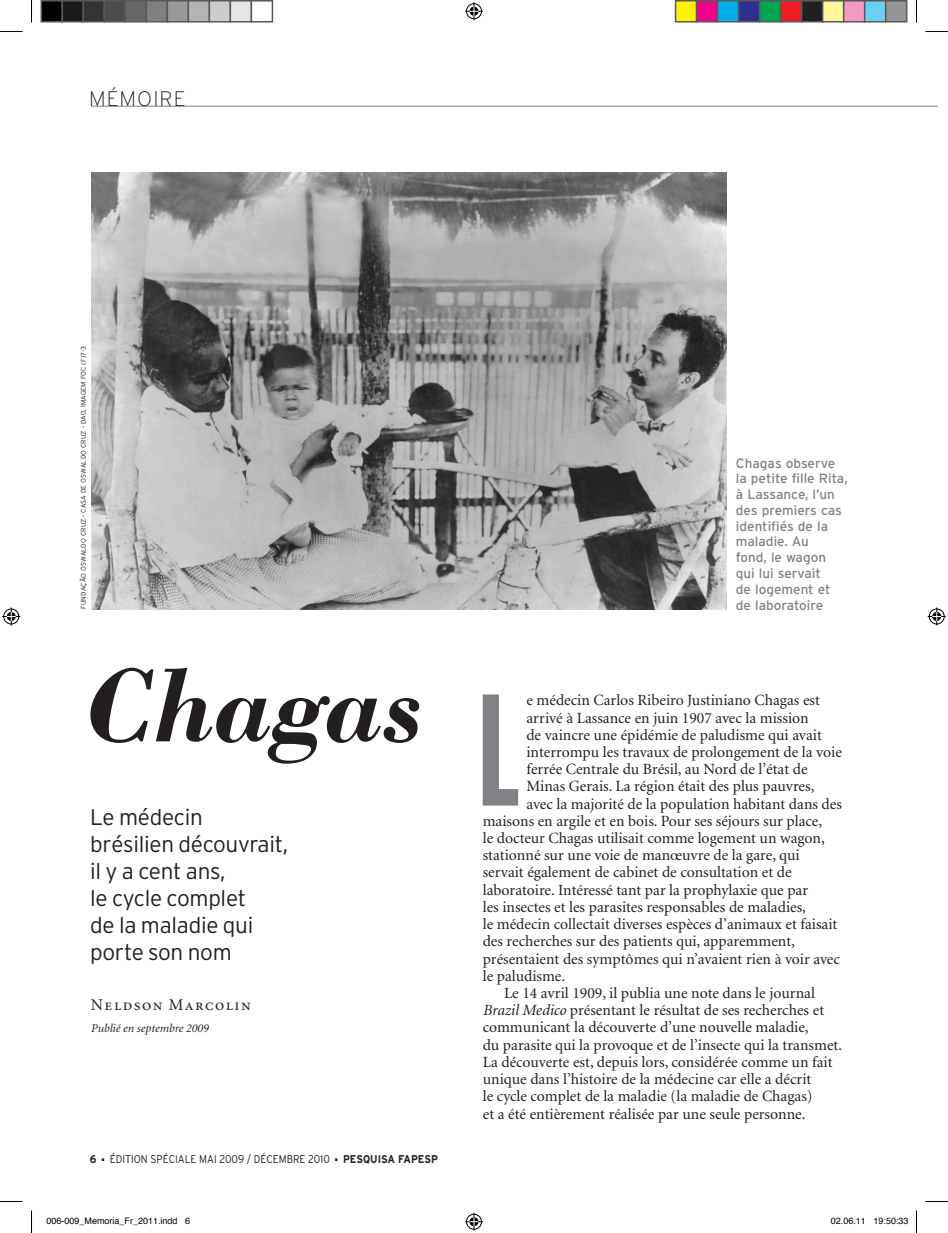
<style>
.page{position:relative;width:948px;height:1233px;background:#fff}
.page>*{position:absolute;margin:0;border:0;box-sizing:border-box;transform-origin:0 0}
.t1{font:700 extra-condensed 158.7px "Interstate";color:#808285;scale:.91 1}
.t2{font:italic 700 107.7px "Bodoni";letter-spacing:-.015em;color:#231f20}
.t3{font:300 22.5px/27px "Interstate";color:#231f20}
.t4{font:200 21px "Interstate";letter-spacing:.05em;color:#231f20}
.t5{font:16.5px "Minion Regular SC";letter-spacing:.09em;color:#231f20}
.t6{font:15.6px "Minion";color:#231f20}
.t7{font:13.5px/15.8px "Interstate";color:#808285}
.t8{font:italic 12px "Minion";color:#231f20}
.t9{font:300 11.25px "Interstate";color:#231f20;scale:.9 1}
.t10{font:700 11.25px "Interstate";color:#231f20;scale:.9 1}
.t11{font:9px "Helvetica";color:#000}
.t12{font:300 6.75px "Interstate";letter-spacing:.025em;color:#231f20}
.s1{font-style:italic}
</style>
<div class="page">
<hr style="left:91px;top:106px;width:846px;height:1px;background:#808285">
<img style="left:91px;top:172px;width:635px;height:437px">
<svg style="left:0;top:31px;width:22px;height:1px"></svg>
<svg style="left:925px;top:31px;width:22px;height:1px"></svg>
<svg style="left:0;top:1201px;width:22px;height:1px"></svg>
<svg style="left:925px;top:1201px;width:22px;height:1px"></svg>
<svg style="left:31px;top:0;width:1px;height:23px"></svg>
<svg style="left:31px;top:1210px;width:1px;height:22px"></svg>
<svg style="left:916px;top:0;width:1px;height:23px"></svg>
<svg style="left:916px;top:1210px;width:1px;height:22px"></svg>
<svg style="left:465px;top:2px;width:18px;height:18px"></svg>
<svg style="left:465px;top:1212px;width:18px;height:18px"></svg>
<svg style="left:2px;top:607px;width:18px;height:18px"></svg>
<svg style="left:927px;top:607px;width:18px;height:18px"></svg>
<div style="left:41px;top:1px;width:21px;height:21px;background:#000"></div>
<div style="left:40px;top:0;width:23px;height:23px;border:2px solid #595959"></div>
<div style="left:62px;top:1px;width:21px;height:21px;background:#1a1a1a"></div>
<div style="left:62px;top:0;width:22px;height:23px;border:2px solid #595959"></div>
<div style="left:83px;top:1px;width:21px;height:21px;background:#333"></div>
<div style="left:82px;top:0;width:23px;height:23px;border:2px solid #595959"></div>
<div style="left:104px;top:1px;width:21px;height:21px;background:#4d4d4d"></div>
<div style="left:104px;top:0;width:22px;height:23px;border:2px solid #595959"></div>
<div style="left:125px;top:1px;width:21px;height:21px;background:#666"></div>
<div style="left:124px;top:0;width:23px;height:23px;border:2px solid #595959"></div>
<div style="left:146px;top:1px;width:21px;height:21px;background:#808080"></div>
<div style="left:146px;top:0;width:22px;height:23px;border:2px solid #595959"></div>
<div style="left:167px;top:1px;width:21px;height:21px;background:#999"></div>
<div style="left:166px;top:0;width:23px;height:23px;border:2px solid #595959"></div>
<div style="left:188px;top:1px;width:21px;height:21px;background:#b3b3b3"></div>
<div style="left:188px;top:0;width:22px;height:23px;border:2px solid #595959"></div>
<div style="left:209px;top:1px;width:21px;height:21px;background:#ccc"></div>
<div style="left:208px;top:0;width:23px;height:23px;border:2px solid #595959"></div>
<div style="left:230px;top:1px;width:21px;height:21px;background:#e6e6e6"></div>
<div style="left:230px;top:0;width:22px;height:23px;border:2px solid #595959"></div>
<div style="left:250px;top:0;width:23px;height:23px;border:2px solid #595959"></div>
<div style="left:675px;top:1px;width:21px;height:21px;background:#fff101"></div>
<div style="left:674px;top:0;width:23px;height:23px;border:2px solid #595959"></div>
<div style="left:696px;top:1px;width:21px;height:21px;background:#ed028c"></div>
<div style="left:695px;top:0;width:23px;height:23px;border:2px solid #595959"></div>
<div style="left:717px;top:1px;width:21px;height:21px;background:#00aeef"></div>
<div style="left:716px;top:0;width:23px;height:23px;border:2px solid #595959"></div>
<div style="left:738px;top:1px;width:21px;height:21px;background:#2e3092"></div>
<div style="left:737px;top:0;width:23px;height:23px;border:2px solid #595959"></div>
<div style="left:759px;top:1px;width:21px;height:21px;background:#00a54f"></div>
<div style="left:758px;top:0;width:23px;height:23px;border:2px solid #595959"></div>
<div style="left:780px;top:1px;width:21px;height:21px;background:#ee1d23"></div>
<div style="left:779px;top:0;width:23px;height:23px;border:2px solid #595959"></div>
<div style="left:801px;top:1px;width:21px;height:21px;background:#231f20"></div>
<div style="left:800px;top:0;width:23px;height:23px;border:2px solid #595959"></div>
<div style="left:822px;top:1px;width:21px;height:21px;background:#fff79a"></div>
<div style="left:821px;top:0;width:23px;height:23px;border:2px solid #595959"></div>
<div style="left:843px;top:1px;width:21px;height:21px;background:#f499c2"></div>
<div style="left:842px;top:0;width:23px;height:23px;border:2px solid #595959"></div>
<div style="left:864px;top:1px;width:21px;height:21px;background:#6bcff6"></div>
<div style="left:863px;top:0;width:23px;height:23px;border:2px solid #595959"></div>
<div style="left:885px;top:1px;width:21px;height:21px;background:#939598"></div>
<div style="left:884px;top:0;width:23px;height:23px;border:2px solid #595959"></div>
<h3 class="t4" style="left:89px;top:87px;width:98px">MÉMOIRE</h3>
<p class="t12" style="left:80px;top:609px;width:264px;rotate:-90deg">fundação OSWALDO CRUZ - Casa de Oswaldo Cruz - DAD, imagem FOC (F)7-3</p>
<h2 class="t2" style="left:84px;top:639px;width:341px">Chagas</h2>
<h3 class="t3" style="left:90px;top:803px;width:199px">Le médecin brésilien découvrait, il y a cent ans,<br>le cycle complet<br>de la maladie qui porte son nom</h3>
<p class="t5" style="left:91px;top:996px;width:161px">Neldson Marcolin</p>
<p class="t8" style="left:91px;top:1022px;width:119px">Publié en septembre 2009</p>
<p class="t10" style="left:90px;top:1152px;width:9px">6</p>
<p class="t9" style="left:102px;top:1152px;width:255px">■ édition spéciale mai 2009 / décembre 2010</p>
<p class="t10" style="left:335px;top:1152px;width:116px">■ PESQUISA FAPESP</p>
<p class="t7" style="left:735px;top:455px;width:113px">Chagas observe la petite fille Rita, à Lassance, l’un des premiers cas identifiés de la maladie. Au<br>fond, le wagon qui lui servait<br>de logement et</p>
<p class="t7" style="left:735px;top:596px;width:89px">de laboratoire</p>
<h1 class="t1" style="left:476px;top:662px;width:50px">L</h1>
<p class="t6" style="left:526px;top:692px;width:295px">e médecin Carlos Ribeiro Justiniano Chagas est</p>
<p class="t6" style="left:526px;top:709px;width:284px">arrivé à Lassance en juin 1907 avec la mission</p>
<p class="t6" style="left:526px;top:727px;width:297px">de vaincre une épidémie de paludisme qui avait</p>
<p class="t6" style="left:526px;top:744px;width:317px">interrompu les travaux de prolongement de la voie</p>
<p class="t6" style="left:526px;top:761px;width:282px">ferrée Centrale du Brésil, au Nord de l’état de</p>
<p class="t6" style="left:526px;top:778px;width:289px">Minas Gerais. La région était des plus pauvres,</p>
<p class="t6" style="left:526px;top:796px;width:317px">avec la majorité de la population habitant dans des</p>
<p class="t6" style="left:482px;top:813px;width:341px">maisons en argile et en bois. Pour ses séjours sur place,</p>
<p class="t6" style="left:482px;top:830px;width:343px">le docteur Chagas utilisait comme logement un wagon,</p>
<p class="t6" style="left:482px;top:847px;width:318px">stationné sur une voie de manœuvre de la gare, qui</p>
<p class="t6" style="left:482px;top:864px;width:310px">servait également de cabinet de consultation et de</p>
<p class="t6" style="left:482px;top:882px;width:327px">laboratoire. Intéressé tant par la prophylaxie que par</p>
<p class="t6" style="left:482px;top:899px;width:325px">les insectes et les parasites responsables de maladies,</p>
<p class="t6" style="left:482px;top:916px;width:356px">le médecin collectait diverses espèces d’animaux et faisait</p>
<p class="t6" style="left:482px;top:933px;width:313px">des recherches sur des patients qui, apparemment,</p>
<p class="t6" style="left:482px;top:950px;width:359px">présentaient des symptômes qui n’avaient rien à voir avec</p>
<p class="t6" style="left:482px;top:968px;width:84px">le paludisme.</p>
<p class="t6" style="left:504px;top:985px;width:312px">Le 14 avril 1909, il publia une note dans le journal</p>
<p class="t6" style="left:482px;top:1002px;width:343px"><span class="s1">Brazil Medico</span> présentant le résultat de ses recherches et</p>
<p class="t6" style="left:482px;top:1019px;width:327px">communicant la découverte d’une nouvelle maladie,</p>
<p class="t6" style="left:482px;top:1036px;width:361px">du parasite qui la provoque et de l’insecte qui la transmet.</p>
<p class="t6" style="left:482px;top:1054px;width:351px">La découverte est, depuis lors, considérée comme un fait</p>
<p class="t6" style="left:482px;top:1071px;width:330px">unique dans l’histoire de la médecine car elle a décrit</p>
<p class="t6" style="left:482px;top:1088px;width:331px">le cycle complet de la maladie (la maladie de Chagas)</p>
<p class="t6" style="left:482px;top:1105px;width:324px">et a été entièrement réalisée par une seule personne.</p>
<p class="t11" style="left:46px;top:1213px;width:145px">006-009_Memoria_Fr_2011.indd 6</p>
<p class="t11" style="left:830px;top:1213px;width:79px">02.06.11 19:50:33</p>
</div>
